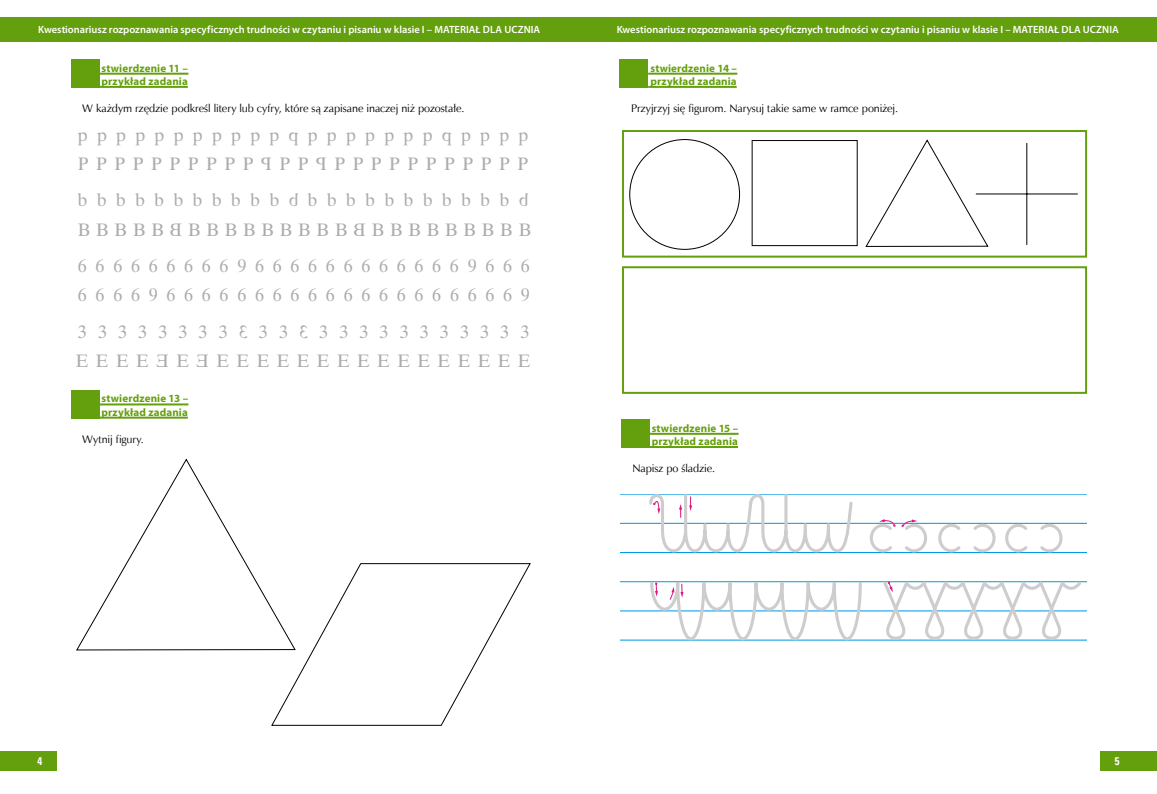
<style>
.page{position:relative;width:1157px;height:794px;background:#fff}
.page>*{position:absolute;margin:0;border:0;box-sizing:border-box;transform-origin:0 0}
.t1{font:18px/36.3px "Dutch 801 EU";letter-spacing:.485em;color:#acacac;text-align:right}
.t2{font:18px "Dutch 801 EU";letter-spacing:.535em;color:#acacac}
.t3{font:18px "Dutch 801 EU";letter-spacing:.415em;color:#acacac}
.t4{font:18px "Dutch 801 EU";letter-spacing:.615em;color:#acacac}
.t5{font:18px "Dutch 801 EU";letter-spacing:.515em;color:#acacac}
.t6{font:18px "Dutch 801 EU";letter-spacing:.42em;color:#acacac}
.t7{font:18px "Dutch 801 EU";letter-spacing:.335em;color:#acacac}
.t8{font:11px "Zapf Humnst EU";letter-spacing:-.005em;color:#000}
.t9{font:700 11px/13.2px "Myriad Pro";letter-spacing:.01em;color:#64a00d}
.t10{font:700 11px "Zurich Cn EU";color:#fff}
.t11{font:600 10.5px "Myriad Pro";color:#fff}
</style>
<div class="page">
<div style="left:0;top:18px;width:578px;height:24px;background:#64a00d"></div>
<div style="left:578px;top:18px;width:579px;height:24px;background:#64a00d"></div>
<div style="left:0;top:751px;width:57px;height:20px;background:#64a00d"></div>
<div style="left:1100px;top:751px;width:57px;height:20px;background:#64a00d"></div>
<div style="left:622px;top:266px;width:465px;height:128px;background:#fff;border:2px solid #64a00d"></div>
<div style="left:71px;top:60px;width:28px;height:28px;background:#64a00d"></div>
<hr style="left:99px;top:73px;width:89px;height:2px;background:#64a00d">
<hr style="left:99px;top:86px;width:89px;height:2px;background:#64a00d">
<div style="left:71px;top:390px;width:28px;height:29px;background:#64a00d"></div>
<hr style="left:99px;top:403px;width:89px;height:2px;background:#64a00d">
<hr style="left:99px;top:417px;width:89px;height:2px;background:#64a00d">
<svg style="left:76px;top:458px;width:455px;height:268px"></svg>
<div style="left:620px;top:60px;width:28px;height:28px;background:#64a00d"></div>
<hr style="left:648px;top:73px;width:89px;height:2px;background:#64a00d">
<hr style="left:648px;top:86px;width:88px;height:2px;background:#64a00d">
<div style="left:622px;top:130px;width:465px;height:128px;border:2px solid #64a00d"></div>
<svg style="left:629px;top:139px;width:448px;height:111px"></svg>
<div style="left:621px;top:420px;width:28px;height:28px;background:#64a00d"></div>
<hr style="left:649px;top:433px;width:89px;height:2px;background:#64a00d">
<hr style="left:649px;top:446px;width:89px;height:2px;background:#64a00d">
<hr style="left:621px;top:494px;width:465px;height:1px;background:#009ae3">
<hr style="left:621px;top:523px;width:465px;height:1px;background:#009ae3">
<hr style="left:621px;top:552px;width:465px;height:1px;background:#009ae3">
<hr style="left:621px;top:581px;width:465px;height:1px;background:#009ae3">
<hr style="left:621px;top:610px;width:465px;height:1px;background:#009ae3">
<hr style="left:621px;top:639px;width:465px;height:1px;background:#009ae3">
<svg style="left:647px;top:494px;width:437px;height:147px"></svg>
<p class="t11" style="left:38px;top:23px;width:503px">Kwestionariusz rozpoznawania specyficznych trudności w czytaniu i pisaniu w klasie I – MATERIAŁ DLA UCZNIA</p>
<p class="t11" style="left:617px;top:23px;width:503px">Kwestionariusz rozpoznawania specyficznych trudności w czytaniu i pisaniu w klasie I – MATERIAŁ DLA UCZNIA</p>
<p class="t9" style="left:102px;top:61px;width:88px">stwierdzenie 11 – przykład zadania</p>
<p class="t8" style="left:82px;top:102px;width:383px">W każdym rzędzie podkreśl litery lub cyfry, które są zapisane inaczej niż pozostałe.</p>
<h1 class="t5" style="left:78px;top:123px;width:203px">ppppppppppp</h1>
<h1 class="t5" style="left:308px;top:123px;width:126px">ppppppp</h1>
<h1 class="t1" style="left:461px;top:117px;width:69px">pppp</h1>
<h1 class="t3" style="left:78px;top:152px;width:177px">PPPPPPPPPP</h1>
<h1 class="t1" style="left:279px;top:146px;width:31px">P P</h1>
<h1 class="t3" style="left:334px;top:152px;width:195px">PPPPPPPPPPP</h1>
<h1 class="t2" style="left:78px;top:189px;width:203px">bbbbbbbbbbb</h1>
<h1 class="t2" style="left:308px;top:189px;width:203px">bbbbbbbbbbb</h1>
<h1 class="t1" style="left:78px;top:212px;width:87px">BBBBB</h1>
<h1 class="t7" style="left:188px;top:218px;width:161px">BBBBBBBBB</h1>
<h1 class="t1" style="left:78px;top:212px;width:454px">BBBBBBBBB<br>66666666696666666666669666</h1>
<h1 class="t1" style="left:78px;top:277px;width:453px">66669666666666666666666669</h1>
<h1 class="t4" style="left:78px;top:320px;width:151px">33333333</h1>
<h1 class="t1" style="left:259px;top:314px;width:31px">3 3</h1>
<h1 class="t4" style="left:319px;top:320px;width:212px">33333333333</h1>
<h1 class="t1" style="left:76px;top:343px;width:74px">EEEE</h1>
<h1 class="t1" style="left:176px;top:343px;width:14px">E</h1>
<h1 class="t6" style="left:216px;top:350px;width:315px">EEEEEEEEEEEEEEEE</h1>
<p class="t9" style="left:102px;top:392px;width:88px">stwierdzenie 13 – przykład zadania</p>
<p class="t8" style="left:82px;top:432px;width:63px">Wytnij figury.</p>
<p class="t9" style="left:650px;top:61px;width:88px">stwierdzenie 14 – przykład zadania</p>
<p class="t8" style="left:631px;top:102px;width:268px">Przyjrzyj się figurom. Narysuj takie same w ramce poniżej.</p>
<p class="t9" style="left:651px;top:421px;width:88px">stwierdzenie 15 – przykład zadania</p>
<p class="t8" style="left:632px;top:462px;width:84px">Napisz po śladzie.</p>
<p class="t10" style="left:37px;top:754px;width:7px">4</p>
<p class="t10" style="left:1114px;top:754px;width:7px">5</p>
</div>
